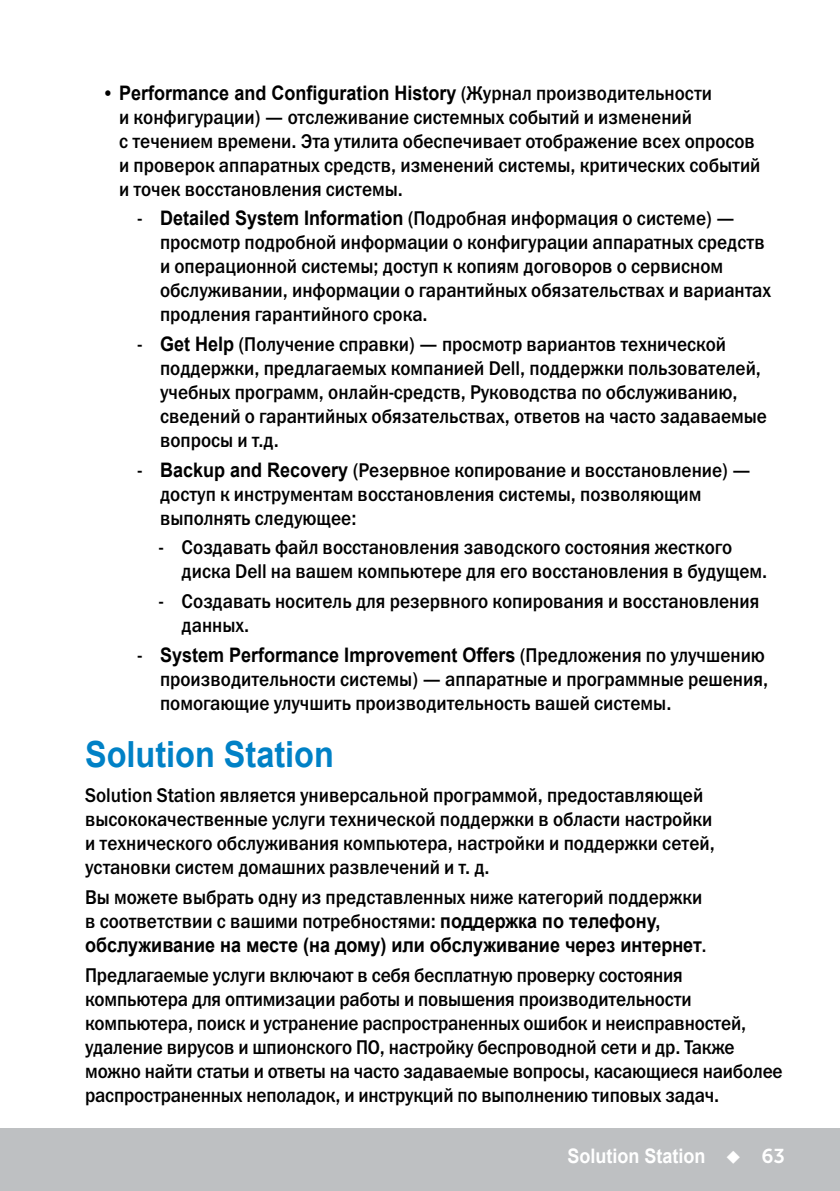
<style>
.page{position:relative;width:840px;height:1191px;background:#fff}
.page>*{position:absolute;margin:0;border:0;box-sizing:border-box;transform-origin:0 0}
.Head1{font:700 36px "Arial";color:#0081c6;scale:.9 1}
.Paragraph{font:20px/24px "Franklin Gothic Medium C";color:#000;scale:.9 1}
.t1{font:700 20px "Arial";color:#fff;scale:.9 1}
.s1{font-family:"Arial";font-weight:700}
.s2{font-family:"Museo Sans For Dell 700"}
.s3{font-family:"Museo Sans For Dell 700";font-weight:400}
</style>
<div class="page">
<div style="left:0;top:1128px;width:839px;height:63px;background:#bec0c2"></div>
<p class="Paragraph" style="left:119px;top:81px;width:713px;text-indent:-14px"><span class="s1">• Performance and Configuration History</span> (Журнал производительности<br>и конфигурации) — отслеживание системных событий и изменений<br>с течением времени. Эта утилита обеспечивает отображение всех опросов и проверок аппаратных средств, изменений системы, критических событий и точек восстановления системы.</p>
<p class="Paragraph" style="left:160px;top:206px;width:680px;text-indent:-23px">- <span class="s1">Detailed System Information</span> (Подробная информация о системе) — просмотр подробной информации о конфигурации аппаратных средств и операционной системы; доступ к копиям договоров о сервисном обслуживании, информации о гарантийных обязательствах и вариантах продления гарантийного срока.</p>
<p class="Paragraph" style="left:160px;top:332px;width:675px;text-indent:-23px">- <span class="s1">Get Help</span> (Получение справки) — просмотр вариантов технической поддержки, предлагаемых компанией Dell, поддержки пользователей, учебных программ, онлайн-средств, Руководства по обслуживанию, сведений о гарантийных обязательствах, ответов на часто задаваемые вопросы и т.д.</p>
<p class="Paragraph" style="left:160px;top:458px;width:657px;text-indent:-23px">- <span class="s1">Backup and Recovery</span> (Резервное копирование и восстановление) — доступ к инструментам восстановления системы, позволяющим выполнять следующее:</p>
<p class="Paragraph" style="left:181px;top:535px;width:652px;text-indent:-23px">- Создавать файл восстановления заводского состояния жесткого диска Dell на вашем компьютере для его восстановления в будущем.</p>
<p class="Paragraph" style="left:181px;top:589px;width:643px;text-indent:-23px">- Создавать носитель для резервного копирования и восстановления данных.</p>
<p class="Paragraph" style="left:160px;top:643px;width:676px;text-indent:-23px">- <span class="s1">System Performance Improvement Offers</span> (Предложения по улучшению производительности системы) — аппаратные и программные решения, помогающие улучшить производительность вашей системы.</p>
<p class="Head1" style="left:85px;top:730px;width:278px">Solution Station</p>
<p class="Paragraph" style="left:85px;top:783px;width:700px">Solution Station является универсальной программой, предоставляющей высококачественные услуги технической поддержки в области настройки и технического обслуживания компьютера, настройки и поддержки сетей, установки систем домашних развлечений и т. д.</p>
<p class="Paragraph" style="left:85px;top:885px;width:691px">Вы можете выбрать одну из представленных ниже категорий поддержки в соответствии с вашими потребностями: <span class="s1">поддержка по телефону, обслуживание на месте (на дому) или обслуживание через интернет</span><span class="s2">.</span></p>
<p class="Paragraph" style="left:85px;top:962px;width:776px">Предлагаемые услуги включают в себя бесплатную проверку состояния компьютера для оптимизации работы и повышения производительности компьютера, поиск и устранение распространенных ошибок и неисправностей, удаление вирусов и шпионского ПО, настройку беспроводной сети и др. Также можно найти статьи и ответы на часто задаваемые вопросы, касающиеся наиболее распространенных неполадок, и инструкций по выполнению типовых задач.</p>
<p class="t1" style="left:567px;top:1142px;width:243px">Solution Station ◆ <span class="s3">63</span></p>
</div>
